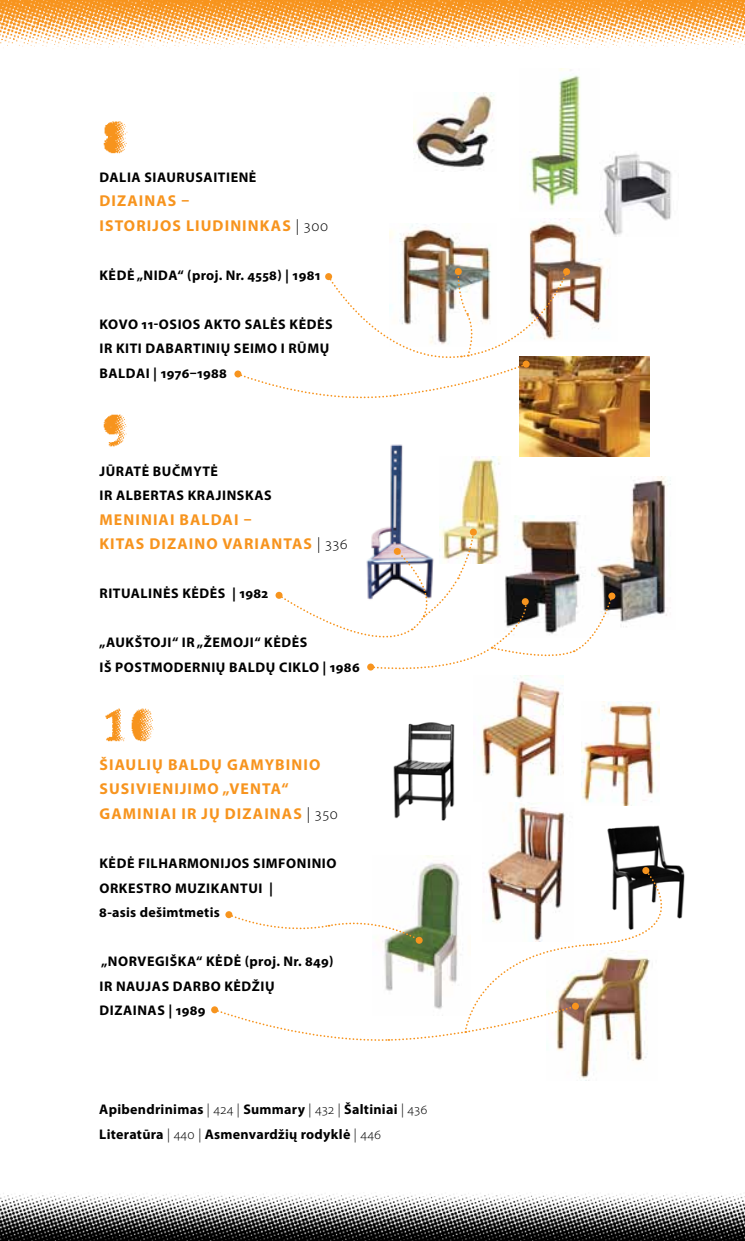
<style>
.page{position:relative;width:745px;height:1241px;background:#fff}
.page>*{position:absolute;margin:0;border:0;box-sizing:border-box;transform-origin:0 0}
.t1{font:700 15.75px/24.5px "Myriad Pro";letter-spacing:.07em;color:#f7941e}
.t2{font:300 15.75px "Myriad Pro";color:#000}
.t3{font:700 14px/24.5px "Myriad Pro";letter-spacing:.04em;color:#000}
.t4{font:700 14px/24.5px "Myriad Pro";letter-spacing:.02em;color:#000}
.s1{font-weight:300;color:#000}
.s2{font-weight:300}
</style>
<div class="page">
<img style="left:0;top:1193px;width:744px;height:47px">
<img style="left:0;top:0;width:744px;height:49px">
<img style="left:103px;top:121px;width:25px;height:33px">
<img style="left:103px;top:414px;width:24px;height:33px">
<img style="left:105px;top:708px;width:49px;height:34px">
<img style="left:389px;top:223px;width:102px;height:47px">
<img style="left:529px;top:219px;width:80px;height:110px">
<img style="left:376px;top:444px;width:27px;height:87px">
<img style="left:613px;top:476px;width:58px;height:151px">
<img style="left:515px;top:515px;width:64px;height:16px">
<img style="left:423px;top:855px;width:31px;height:14px">
<img style="left:441px;top:456px;width:60px;height:75px">
<img style="left:413px;top:92px;width:81px;height:77px">
<img style="left:529px;top:69px;width:51px;height:139px">
<img style="left:599px;top:153px;width:73px;height:84px">
<img style="left:519px;top:356px;width:130px;height:100px">
<img style="left:481px;top:675px;width:82px;height:124px">
<img style="left:393px;top:722px;width:62px;height:99px">
<img style="left:488px;top:802px;width:77px;height:67px">
<img style="left:556px;top:1041px;width:91px;height:38px">
<img style="left:581px;top:701px;width:78px;height:104px">
<img style="left:607px;top:825px;width:76px;height:44px">
<svg style="left:238px;top:270px;width:330px;height:133px"></svg>
<div style="left:234px;top:370px;width:7px;height:7px;background:#f7941e;border-radius:50%"></div>
<div style="left:522px;top:360px;width:7px;height:7px;background:#f7941e;border-radius:50%"></div>
<svg style="left:275px;top:591px;width:7px;height:7px"></svg>
<svg style="left:469px;top:528px;width:7px;height:7px"></svg>
<svg style="left:279px;top:531px;width:334px;height:140px"></svg>
<div style="left:608px;top:592px;width:7px;height:7px;background:#f7941e;border-radius:50%"></div>
<div style="left:211px;top:1006px;width:7px;height:7px;background:#f7941e;border-radius:50%"></div>
<svg style="left:214px;top:869px;width:471px;height:172px"></svg>
<svg style="left:642px;top:866px;width:7px;height:8px"></svg>
<p class="t3" style="left:99px;top:164px;width:158px">DALIA SIAURUSAITIENĖ</p>
<p class="t1" style="left:99px;top:188px;width:230px">DIZAINAS –<br>ISTORIJOS LIUDININKAS <span class="s1">| 300</span></p>
<p class="t4" style="left:99px;top:262px;width:222px">KĖDĖ „NIDA“ (PROJ. NR. 4558) | 1981</p>
<p class="t3" style="left:99px;top:311px;width:234px">KOVO 11-OSIOS AKTO SALĖS KĖDĖS<br>IR KITI DABARTINIŲ SEIMO I RŪMŲ<br>BALDAI | 1976–1988</p>
<p class="t3" style="left:99px;top:458px;width:174px">JŪRATĖ BUČMYTĖ<br>IR ALBERTAS KRAJINSKAS</p>
<p class="t1" style="left:99px;top:506px;width:11px">MENINIAI</p>
<p class="t1" style="left:179px;top:506px;width:21px">BALDAI</p>
<p class="t1" style="left:243px;top:506px;width:9px">–</p>
<p class="t1" style="left:99px;top:531px;width:10px">KITAS</p>
<p class="t1" style="left:149px;top:531px;width:39px">DIZAINO</p>
<p class="t1" style="left:222px;top:531px;width:11px">VARIANTAS</p>
<p class="t2" style="left:317px;top:535px;width:32px">| 336</p>
<p class="t3" style="left:99px;top:580px;width:170px">RITUALINĖS KĖDĖS | 1982</p>
<p class="t3" style="left:99px;top:629px;width:262px">„AUKŠTOJI“ IR „ŽEMOJI“ KĖDĖS<br>IŠ POSTMODERNIŲ BALDŲ CIKLO | 1986</p>
<p class="t1" style="left:99px;top:751px;width:240px">ŠIAULIŲ BALDŲ GAMYBINIO<br>SUSIVIENIJIMO „VENTA“<br>GAMINIAI IR JŲ DIZAINAS <span class="s1">| 350</span></p>
<p class="t3" style="left:99px;top:850px;width:238px">KĖDĖ FILHARMONIJOS SIMFONINIO<br>ORKESTRO MUZIKANTUI |<br>8-ASIS DEŠIMTMETIS</p>
<p class="t3" style="left:99px;top:948px;width:235px">„NORVEGIŠKA“ KĖDĖ (PROJ. NR. 849)<br>IR NAUJAS DARBO KĖDŽIŲ<br>DIZAINAS | 1989</p>
<p class="t4" style="left:99px;top:1096px;width:329px">APIBENDRINIMAS <span class="s2">| 424 |</span> SUMMARY <span class="s2">| 432 |</span> ŠALTINIAI <span class="s2">| 436<br></span>LITERATŪRA <span class="s2">| 440 |</span> ASMENVARDŽIŲ RODYKLĖ <span class="s2">| 446</span></p>
</div>
